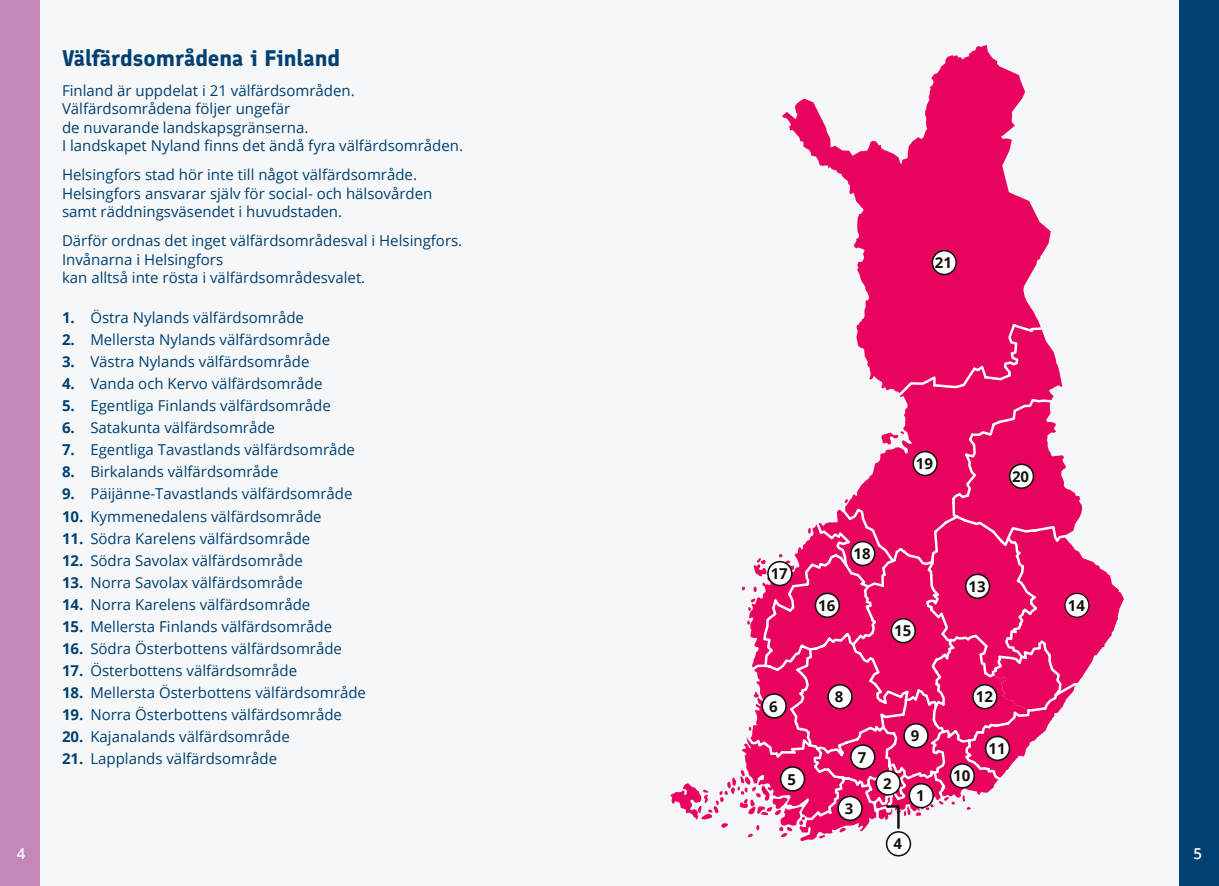
<style>
.page{position:relative;width:1219px;height:886px;background:#fff}
.page>*{position:absolute;margin:0;border:0;box-sizing:border-box;transform-origin:0 0}
.Otsikko_1__h2{font:700 22.5px "Finlandica";color:#004072}
.Leipis{font:15px/18.5px "Open Sans";color:#004072}
.t1{font:700 15px "Open Sans";color:#12120d}
.t2{font:600 15px "Open Sans";color:#fff}
.s1{font-weight:700}
</style>
<div class="page">
<div style="left:6px;top:0;width:1206px;height:886px;background:#f6f7f8"></div>
<div style="left:1179px;top:0;width:40px;height:886px;background:#004072"></div>
<div style="left:0;top:0;width:40px;height:886px;background:#c387b8"></div>
<svg style="left:782px;top:45px;width:269px;height:277px;fill:#e7035e"></svg>
<svg style="left:856px;top:322px;width:207px;height:78px;background:#e92a77"></svg>
<div style="left:932px;top:251px;width:24px;height:23px;background:#fff;border-radius:50%"></div>
<div style="left:932px;top:250px;width:25px;height:25px;border:2px solid #12120d;border-radius:50%"></div>
<div style="left:887px;top:832px;width:23px;height:24px;background:#fff;border-radius:50%"></div>
<div style="left:886px;top:831px;width:25px;height:25px;border:2px solid #12120d;border-radius:50%"></div>
<svg style="left:671px;top:400px;width:453px;height:441px"></svg>
<h2 class="Otsikko_1__h2" style="left:62px;top:44px;width:280px">Välfärdsområdena i Finland</h2>
<p class="Leipis" style="left:62px;top:80px;width:403px">Finland är uppdelat i 21 välfärdsområden.<br>Välfärdsområdena följer ungefär<br>de nuvarande landskapsgränserna.<br>I landskapet Nyland finns det ändå fyra välfärdsområden.</p>
<p class="Leipis" style="left:62px;top:165px;width:372px">Helsingfors stad hör inte till något välfärdsområde.<br>Helsingfors ansvarar själv för social- och hälsovården samt räddningsväsendet i huvudstaden.</p>
<p class="Leipis" style="left:62px;top:231px;width:402px">Därför ordnas det inget välfärdsområdesval i Helsingfors.<br>Invånarna i Helsingfors<br>kan alltså inte rösta i välfärdsområdesvalet.</p>
<p class="Leipis" style="left:62px;top:308px;width:243px"><span class="s1">1.</span> Östra Nylands välfärdsområde</p>
<p class="Leipis" style="left:62px;top:330px;width:270px"><span class="s1">2.</span> Mellersta Nylands välfärdsområde</p>
<p class="Leipis" style="left:62px;top:352px;width:249px"><span class="s1">3.</span> Västra Nylands välfärdsområde</p>
<p class="Leipis" style="left:62px;top:374px;width:262px"><span class="s1">4.</span> Vanda och Kervo välfärdsområde</p>
<p class="Leipis" style="left:62px;top:396px;width:270px"><span class="s1">5.</span> Egentliga Finlands välfärdsområde</p>
<p class="Leipis" style="left:62px;top:418px;width:215px"><span class="s1">6.</span> Satakunta välfärdsområde</p>
<p class="Leipis" style="left:62px;top:440px;width:295px"><span class="s1">7.</span> Egentliga Tavastlands välfärdsområde</p>
<p class="Leipis" style="left:62px;top:462px;width:218px"><span class="s1">8.</span> Birkalands välfärdsområde</p>
<p class="Leipis" style="left:62px;top:484px;width:292px"><span class="s1">9.</span> Päijänne-Tavastlands välfärdsområde</p>
<p class="Leipis" style="left:62px;top:506px;width:261px"><span class="s1">10.</span> Kymmenedalens välfärdsområde</p>
<p class="Leipis" style="left:62px;top:528px;width:250px"><span class="s1">11.</span> Södra Karelens välfärdsområde</p>
<p class="Leipis" style="left:62px;top:550px;width:242px"><span class="s1">12.</span> Södra Savolax välfärdsområde</p>
<p class="Leipis" style="left:62px;top:572px;width:242px"><span class="s1">13.</span> Norra Savolax välfärdsområde</p>
<p class="Leipis" style="left:62px;top:595px;width:250px"><span class="s1">14.</span> Norra Karelens välfärdsområde</p>
<p class="Leipis" style="left:62px;top:617px;width:272px"><span class="s1">15.</span> Mellersta Finlands välfärdsområde</p>
<p class="Leipis" style="left:62px;top:639px;width:282px"><span class="s1">16.</span> Södra Österbottens välfärdsområde</p>
<p class="Leipis" style="left:62px;top:661px;width:237px"><span class="s1">17.</span> Österbottens välfärdsområde</p>
<p class="Leipis" style="left:62px;top:683px;width:305px"><span class="s1">18.</span> Mellersta Österbottens välfärdsområde</p>
<p class="Leipis" style="left:62px;top:705px;width:282px"><span class="s1">19.</span> Norra Österbottens välfärdsområde</p>
<p class="Leipis" style="left:62px;top:727px;width:229px"><span class="s1">20.</span> Kajanalands välfärdsområde</p>
<p class="Leipis" style="left:62px;top:749px;width:217px"><span class="s1">21.</span> Lapplands välfärdsområde</p>
<p class="t1" style="left:935px;top:252px;width:19px">21</p>
<p class="t1" style="left:916px;top:453px;width:19px">19</p>
<p class="t1" style="left:1012px;top:466px;width:19px">20</p>
<p class="t1" style="left:771px;top:563px;width:19px">17</p>
<p class="t1" style="left:769px;top:695px;width:10px">6</p>
<p class="t1" style="left:787px;top:768px;width:10px">5</p>
<p class="t1" style="left:818px;top:595px;width:19px">16</p>
<p class="t1" style="left:854px;top:543px;width:19px">18</p>
<p class="t1" style="left:894px;top:620px;width:19px">15</p>
<p class="t1" style="left:835px;top:686px;width:10px">8</p>
<p class="t1" style="left:858px;top:746px;width:10px">7</p>
<p class="t1" style="left:845px;top:798px;width:10px">3</p>
<p class="t1" style="left:883px;top:772px;width:10px">2</p>
<p class="t1" style="left:911px;top:725px;width:10px">9</p>
<p class="t1" style="left:916px;top:785px;width:10px">1</p>
<p class="t1" style="left:968px;top:576px;width:19px">13</p>
<p class="t1" style="left:976px;top:686px;width:19px">12</p>
<p class="t1" style="left:953px;top:765px;width:19px">10</p>
<p class="t1" style="left:988px;top:738px;width:19px">11</p>
<p class="t1" style="left:1068px;top:595px;width:19px">14</p>
<p class="t1" style="left:893px;top:833px;width:10px">4</p>
<p class="t2" style="left:17px;top:844px;width:10px">4</p>
<p class="t2" style="left:1194px;top:844px;width:10px">5</p>
</div>
